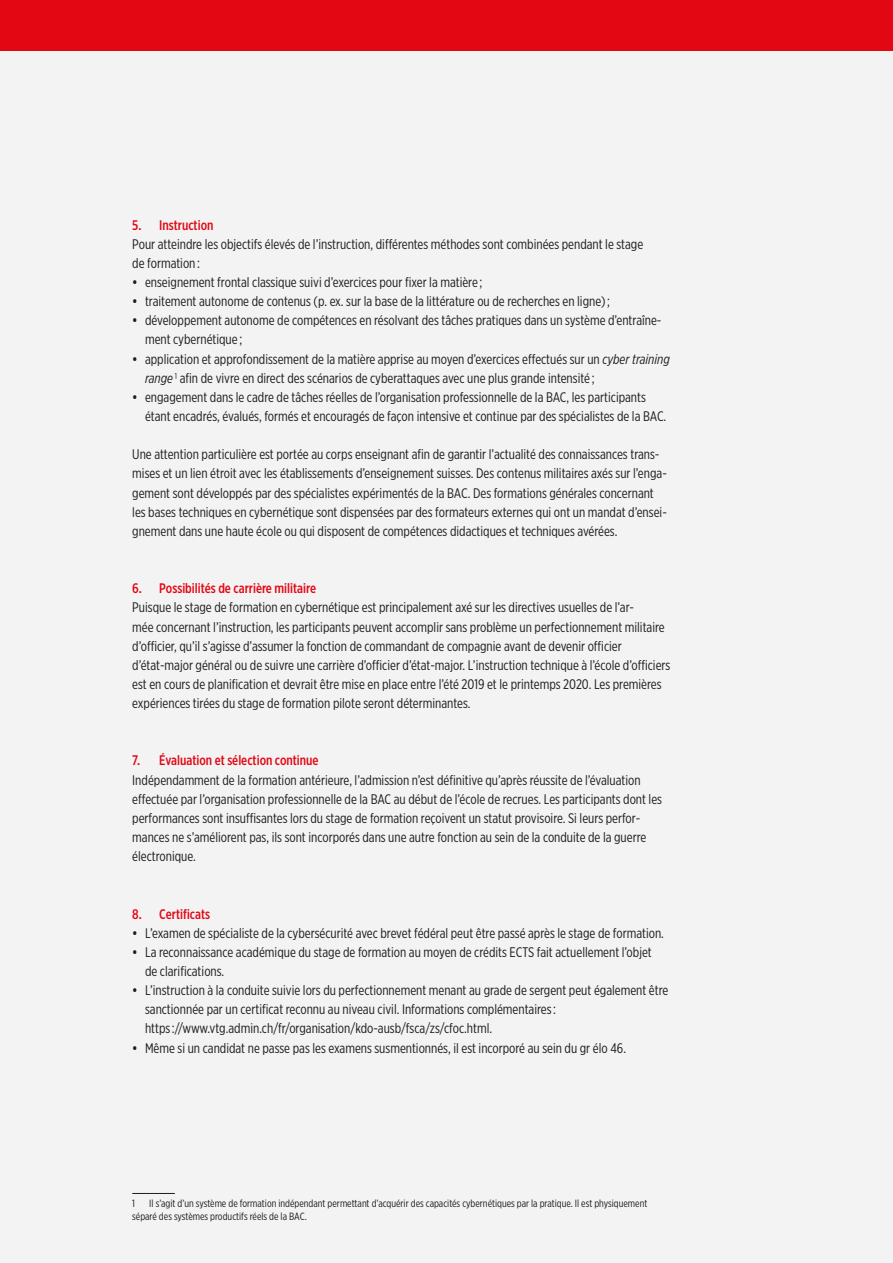
<style>
.page{position:relative;width:893px;height:1263px;background:#f3f3f4}
.page>*{position:absolute;margin:0;border:0;box-sizing:border-box;transform-origin:0 0}
.Grundtext{font:13.8px/19.2px "Gotham X Narrow";color:#1d1d1b}
.t1{font:500 13.8px "Gotham X Narrow";color:#e30613}
.Fussnote{font:10.5px/13.5px "Gotham X Narrow";color:#1d1d1b}
.s1{font-weight:500}
.s2{font-style:italic}
</style>
<div class="page">
<div style="left:0;top:0;width:893px;height:51px;background:#e30613"></div>
<hr style="left:132px;top:1193px;width:43px;height:1px;background:#1d1d1b">
<p class="t1" style="left:132px;top:216px;width:83px">5. Instruction</p>
<p class="Grundtext" style="left:132px;top:234px;width:512px">Pour atteindre les objectifs élevés de l’instruction, différentes méthodes sont combinées pendant le stage de formation :</p>
<p class="Grundtext" style="left:132px;top:272px;width:352px"><span class="s1">•</span> enseignement frontal classique suivi d’exercices pour fixer la matière ;</p>
<p class="Grundtext" style="left:132px;top:291px;width:479px"><span class="s1">•</span> traitement autonome de contenus (p. ex. sur la base de la littérature ou de recherches en ligne) ;</p>
<p class="Grundtext" style="left:145px;top:311px;width:518px;text-indent:-13px"><span class="s1">•</span> développement autonome de compétences en résolvant des tâches pratiques dans un système d’entraîne&shy;ment cybernétique ;</p>
<p class="Grundtext" style="left:145px;top:349px;width:526px;text-indent:-13px"><span class="s1">•</span> application et approfondissement de la matière apprise au moyen d’exercices effectués sur un <span class="s2">cyber training range</span> <sup>1</sup> afin de vivre en direct des scénarios de cyberattaques avec une plus grande intensité ;</p>
<p class="Grundtext" style="left:145px;top:387px;width:523px;text-indent:-13px"><span class="s1">•</span> engagement dans le cadre de tâches réelles de l’organisation professionnelle de la BAC, les participants étant encadrés, évalués, formés et encouragés de façon intensive et continue par des spécialistes de la BAC.</p>
<p class="Grundtext" style="left:132px;top:445px;width:536px">Une attention particulière est portée au corps enseignant afin de garantir l’actualité des connaissances trans&shy;mises et un lien étroit avec les établissements d’enseignement suisses. Des contenus militaires axés sur l’enga&shy;gement sont développés par des spécialistes expérimentés de la BAC. Des formations générales concernant les bases techniques en cybernétique sont dispensées par des formateurs externes qui ont un mandat d’ensei&shy;gnement dans une haute école ou qui disposent de compétences didactiques et techniques avérées.</p>
<p class="t1" style="left:132px;top:580px;width:185px">6. Possibilités de carrière militaire</p>
<p class="Grundtext" style="left:132px;top:598px;width:540px">Puisque le stage de formation en cybernétique est principalement axé sur les directives usuelles de l’ar-<br>mée concernant l’instruction, les participants peuvent accomplir sans problème un perfectionnement militaire d’officier, qu’il s’agisse d’assumer la fonction de commandant de compagnie avant de devenir officier d’état-major général ou de suivre une carrière d’officier d’état-major. L’instruction technique à l’école d’officiers est en cours de planification et devrait être mise en place entre l’été 2019 et le printemps 2020. Les premières expériences tirées du stage de formation pilote seront déterminantes.</p>
<p class="t1" style="left:132px;top:752px;width:188px">7. Évaluation et sélection continue</p>
<p class="Grundtext" style="left:132px;top:770px;width:531px">Indépendamment de la formation antérieure, l’admission n’est définitive qu’après réussite de l’évaluation effectuée par l’organisation professionnelle de la BAC au début de l’école de recrues. Les participants dont les performances sont insuffisantes lors du stage de formation reçoivent un statut provisoire. Si leurs perfor&shy;mances ne s’améliorent pas, ils sont incorporés dans une autre fonction au sein de la conduite de la guerre électronique.</p>
<p class="t1" style="left:132px;top:905px;width:79px">8. Certificats</p>
<p class="Grundtext" style="left:132px;top:923px;width:533px"><span class="s1">•</span> L’examen de spécialiste de la cybersécurité avec brevet fédéral peut être passé après le stage de formation.</p>
<p class="Grundtext" style="left:145px;top:942px;width:508px;text-indent:-13px"><span class="s1">•</span> La reconnaissance académique du stage de formation au moyen de crédits ECTS fait actuellement l’objet de clarifications.</p>
<p class="Grundtext" style="left:145px;top:980px;width:525px;text-indent:-13px"><span class="s1">•</span> L’instruction à la conduite suivie lors du perfectionnement menant au grade de sergent peut également être sanctionnée par un certificat reconnu au niveau civil. Informations complémentaires :<br>https ://www.vtg.admin.ch/fr/organisation/kdo-ausb/fsca/zs/cfoc.html.</p>
<p class="Grundtext" style="left:132px;top:1038px;width:495px"><span class="s1">•</span> Même si un candidat ne passe pas les examens susmentionnés, il est incorporé au sein du gr élo 46.</p>
<p class="Fussnote" style="left:132px;top:1196px;width:4px">1</p>
<p class="Fussnote" style="left:132px;top:1196px;width:517px;text-indent:17px">Il s’agit d’un système de formation indépendant permettant d’acquérir des capacités cybernétiques par la pratique. Il est physiquement séparé des systèmes productifs réels de la BAC.</p>
</div>
